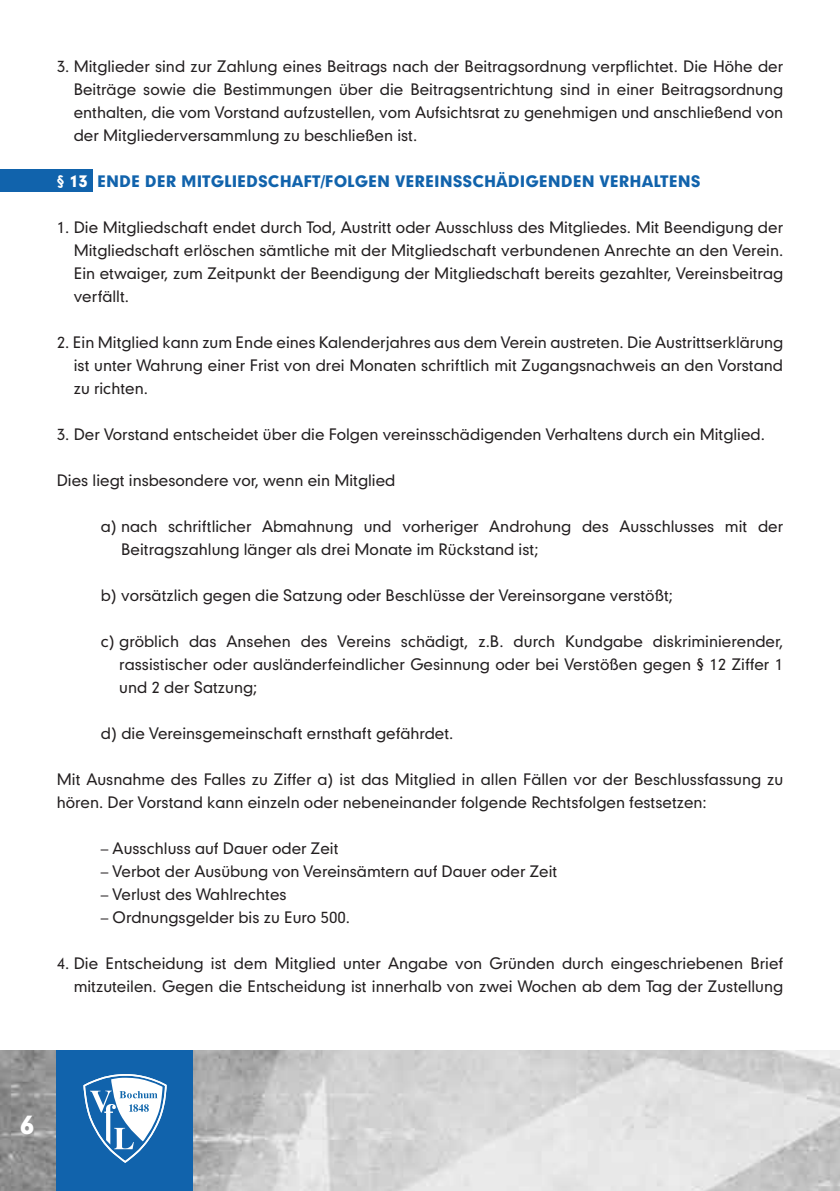
<style>
.page{position:relative;width:840px;height:1191px;background:#fff}
.page>*{position:absolute;margin:0;border:0;box-sizing:border-box;transform-origin:0 0}
.t1{font:24px "Geometric 706 BT Black B";color:#fff}
.t2{font:15.2px/23px "Geometric 706 BT Medium B";color:#231f20;text-align:justify}
.t3{font:15.2px "Geometric 706 BT Black B";color:#1163ac}
.s1{color:#fff}
</style>
<div class="page">
<div style="left:0;top:169px;width:93px;height:22px;background:#1163ac"></div>
<img style="left:0;top:1050px;width:839px;height:141px">
<div style="left:57px;top:1050px;width:136px;height:141px;background:#1163ac"></div>
<svg style="left:83px;top:1074px;width:84px;height:89px"></svg>
<p class="t2" style="left:74px;top:54px;width:710px;text-indent:-17px">3. Mitglieder sind zur Zahlung eines Beitrags nach der Beitragsordnung verpflichtet. Die Höhe der Beiträge sowie die Bestimmungen über die Beitragsentrichtung sind in einer Beitragsordnung enthalten, die vom Vorstand aufzustellen, vom Aufsichtsrat zu genehmigen und anschließend von der Mitgliederversammlung zu beschließen ist.</p>
<p class="t3" style="left:57px;top:171px;width:645px"><span class="s1">§ 13</span> ENDE DER MITGLIEDSCHAFT/FOLGEN VEREINSSCHÄDIGENDEN VERHALTENS</p>
<p class="t2" style="left:74px;top:215px;width:710px;text-indent:-17px">1. Die Mitgliedschaft endet durch Tod, Austritt oder Ausschluss des Mitgliedes. Mit Beendigung der Mitgliedschaft erlöschen sämtliche mit der Mitgliedschaft verbundenen Anrechte an den Verein.<br>Ein etwaiger, zum Zeitpunkt der Beendigung der Mitgliedschaft bereits gezahlter, Vereinsbeitrag verfällt.</p>
<p class="t2" style="left:74px;top:330px;width:710px;text-indent:-17px">2. Ein Mitglied kann zum Ende eines Kalenderjahres aus dem Verein austreten. Die Austrittserklärung ist unter Wahrung einer Frist von drei Monaten schriftlich mit Zugangsnachweis an den Vorstand zu richten.</p>
<p class="t2" style="left:57px;top:422px;width:709px">3. Der Vorstand entscheidet über die Folgen vereinsschädigenden Verhaltens durch ein Mitglied.</p>
<p class="t2" style="left:57px;top:468px;width:340px">Dies liegt insbesondere vor, wenn ein Mitglied</p>
<p class="t2" style="left:121px;top:514px;width:663px;text-indent:-20px">a) nach schriftlicher Abmahnung und vorheriger Androhung des Ausschlusses mit der<br>Beitragszahlung länger als drei Monate im Rückstand ist;</p>
<p class="t2" style="left:101px;top:583px;width:573px">b) vorsätzlich gegen die Satzung oder Beschlüsse der Vereinsorgane verstößt;</p>
<p class="t2" style="left:119px;top:629px;width:665px;text-indent:-18px">c) gröblich das Ansehen des Vereins schädigt, z.B. durch Kundgabe diskriminierender, rassistischer oder ausländerfeindlicher Gesinnung oder bei Verstößen gegen § 12 Ziffer 1 und 2 der Satzung;</p>
<p class="t2" style="left:101px;top:721px;width:354px">d) die Vereinsgemeinschaft ernsthaft gefährdet.</p>
<p class="t2" style="left:57px;top:767px;width:727px">Mit Ausnahme des Falles zu Ziffer a) ist das Mitglied in allen Fällen vor der Beschlussfassung zu hören. Der Vorstand kann einzeln oder nebeneinander folgende Rechtsfolgen festsetzen:</p>
<p class="t2" style="left:101px;top:836px;width:239px">– Ausschluss auf Dauer oder Zeit</p>
<p class="t2" style="left:101px;top:859px;width:457px">– Verbot der Ausübung von Vereinsämtern auf Dauer oder Zeit</p>
<p class="t2" style="left:101px;top:882px;width:187px">– Verlust des Wahlrechtes</p>
<p class="t2" style="left:101px;top:905px;width:251px">– Ordnungsgelder bis zu Euro 500.</p>
<p class="t2" style="left:57px;top:951px;width:727px;text-align:right">4. Die Entscheidung ist dem Mitglied unter Angabe von Gründen durch eingeschriebenen Brief mitzuteilen. Gegen die Entscheidung ist innerhalb von zwei Wochen ab dem Tag der Zustellung</p>
<h1 class="t1" style="left:20px;top:1108px;width:16px">6</h1>
</div>
